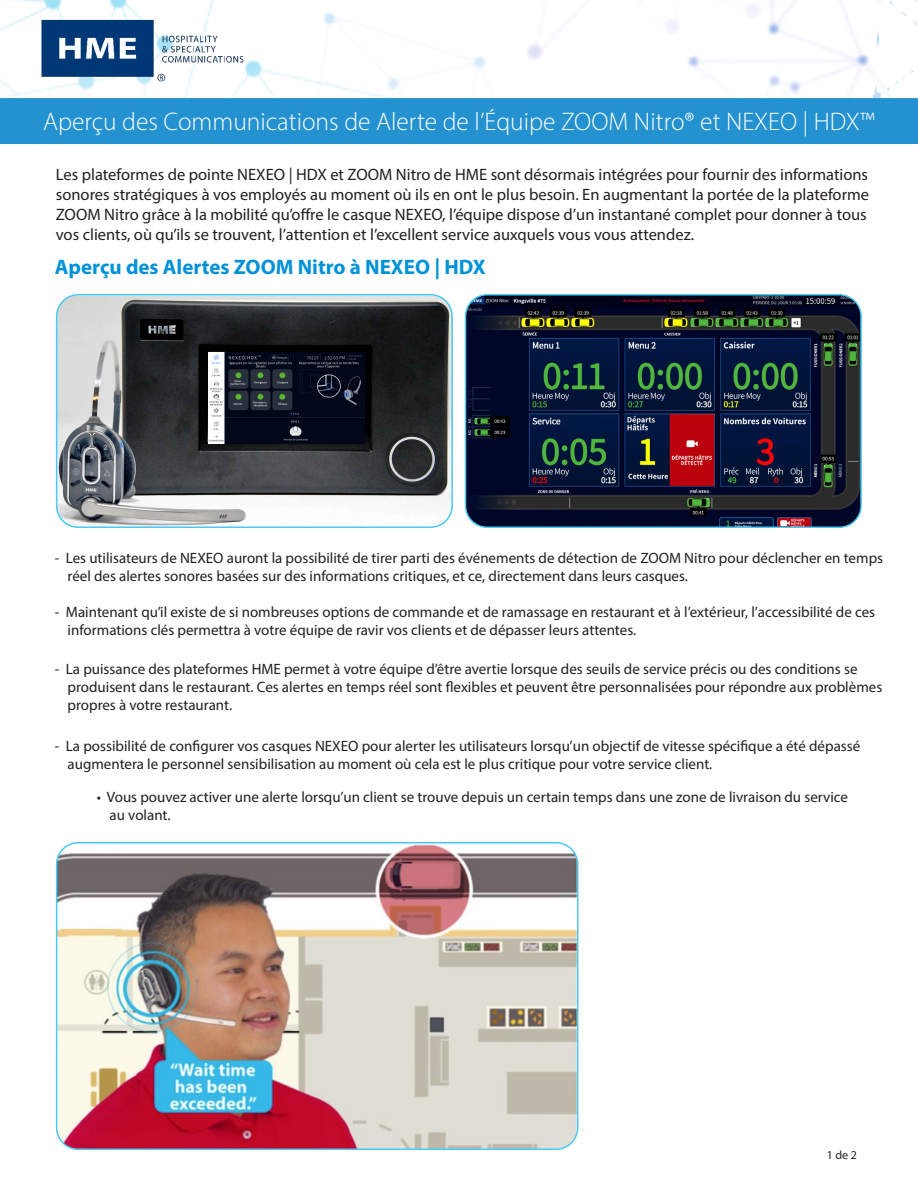
<style>
.page{position:relative;width:918px;height:1188px;background:#fff}
.page>*{position:absolute;margin:0;border:0;box-sizing:border-box;transform-origin:0 0}
.t1{font:300 25.5px "Myriad Pro";color:#fff}
.t2{font:700 21px "Myriad Pro";color:#0092d8}
.t3{font:16.5px/19.8px "Myriad Pro";color:#231f20}
.t4{font:15px "Myriad Pro";color:#231f20}
.t5{font:12px "Myriad Pro";color:#231f20}
</style>
<div class="page">
<img style="left:0;top:0;width:918px;height:98px">
<img style="left:40px;top:19px;width:205px;height:63px">
<div style="left:0;top:98px;width:918px;height:46px;background:#2491d0"></div>
<img style="left:57px;top:296px;width:394px;height:231px">
<div style="left:56px;top:294px;width:397px;height:234px;border:2px solid #49c9f4;border-radius:22px"></div>
<img style="left:466px;top:295px;width:394px;height:232px">
<div style="left:465px;top:294px;width:397px;height:234px;border:2px solid #49c9f4;border-radius:22px"></div>
<img style="left:208px;top:353px;width:157px;height:90px">
<img style="left:57px;top:844px;width:521px;height:305px">
<div style="left:56px;top:842px;width:522px;height:308px;border:2px solid #49c9f4;border-radius:22px"></div>
<p class="t1" style="left:43px;top:106px;width:833px">Aperçu des Communications de Alerte de l’Équipe ZOOM Nitro® et NEXEO | HDX™</p>
<p class="t3" style="left:56px;top:165px;width:815px">Les plateformes de pointe NEXEO | HDX et ZOOM Nitro de HME sont désormais intégrées pour fournir des informations sonores stratégiques à vos employés au moment où ils en ont le plus besoin. En augmentant la portée de la plateforme ZOOM Nitro grâce à la mobilité qu’offre le casque NEXEO, l’équipe dispose d’un instantané complet pour donner à tous vos clients, où qu’ils se trouvent, l’attention et l’excellent service auxquels vous vous attendez.</p>
<p class="t2" style="left:55px;top:253px;width:432px">Aperçu des Alertes ZOOM Nitro à NEXEO | HDX</p>
<p class="t4" style="left:55px;top:549px;width:830px">- Les utilisateurs de NEXEO auront la possibilité de tirer parti des événements de détection de ZOOM Nitro pour déclencher en temps</p>
<p class="t4" style="left:68px;top:567px;width:622px">réel des alertes sonores basées sur des informations critiques, et ce, directement dans leurs casques.</p>
<p class="t4" style="left:55px;top:603px;width:822px">- Maintenant qu’il existe de si nombreuses options de commande et de ramassage en restaurant et à l’extérieur, l’accessibilité de ces</p>
<p class="t4" style="left:68px;top:621px;width:570px">informations clés permettra à votre équipe de ravir vos clients et de dépasser leurs attentes.</p>
<p class="t4" style="left:55px;top:660px;width:804px">- La puissance des plateformes HME permet à votre équipe d’être avertie lorsque des seuils de service précis ou des conditions se</p>
<p class="t4" style="left:68px;top:678px;width:816px">produisent dans le restaurant. Ces alertes en temps réel sont flexibles et peuvent être personnalisées pour répondre aux problèmes</p>
<p class="t4" style="left:68px;top:696px;width:166px">propres à votre restaurant.</p>
<p class="t4" style="left:55px;top:737px;width:807px">- La possibilité de configurer vos casques NEXEO pour alerter les utilisateurs lorsqu’un objectif de vitesse spécifique a été dépassé</p>
<p class="t4" style="left:68px;top:755px;width:646px">augmentera le personnel sensibilisation au moment où cela est le plus critique pour votre service client.</p>
<p class="t4" style="left:97px;top:787px;width:753px">• Vous pouvez activer une alerte lorsqu’un client se trouve depuis un certain temps dans une zone de livraison du service</p>
<p class="t4" style="left:110px;top:805px;width:63px">au volant.</p>
<p class="t5" style="left:827px;top:1147px;width:32px">1 de 2</p>
</div>
